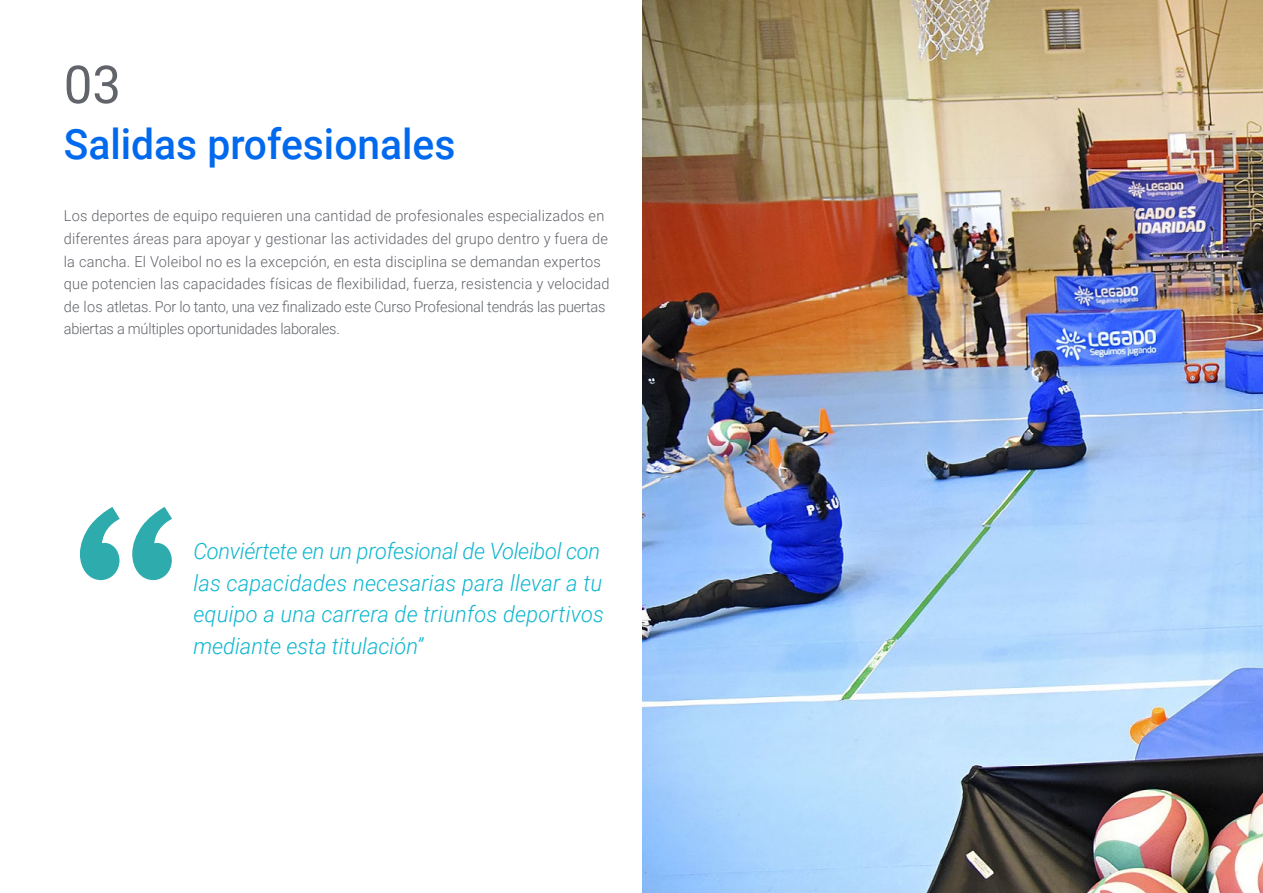
<style>
.page{position:relative;width:1263px;height:893px;background:#fff}
.page>*{position:absolute;margin:0;border:0;box-sizing:border-box;transform-origin:0 0}
.t1{font:52.5px "Roboto";color:#61646a}
.t2{font:500 42px "Roboto";color:#0169ee}
.t3{font:italic 300 22.5px/31.5px "Roboto";letter-spacing:.005em;color:#0fb6cf}
.t4{font:300 15px/22.5px "Roboto";letter-spacing:.015em;color:#61646a}
</style>
<div class="page">
<svg style="left:80px;top:507px;width:92px;height:73px"></svg>
<img style="left:642px;top:0;width:621px;height:893px">
<h1 class="t1" style="left:64px;top:48px;width:59px">03</h1>
<h2 class="t2" style="left:64px;top:115px;width:393px">Salidas profesionales</h2>
<p class="t4" style="left:64px;top:204px;width:547px">Los deportes de equipo requieren una cantidad de profesionales especializados en diferentes áreas para apoyar y gestionar las actividades del grupo dentro y fuera de la cancha. El Voleibol no es la excepción, en esta disciplina se demandan expertos que potencien las capacidades físicas de flexibilidad, fuerza, resistencia y velocidad de los atletas. Por lo tanto, una vez finalizado este Curso Profesional tendrás las puertas abiertas a múltiples oportunidades laborales.</p>
<h3 class="t3" style="left:193px;top:535px;width:412px">Conviértete en un profesional de Voleibol con las capacidades necesarias para llevar a tu equipo a una carrera de triunfos deportivos mediante esta titulación”</h3>
</div>
